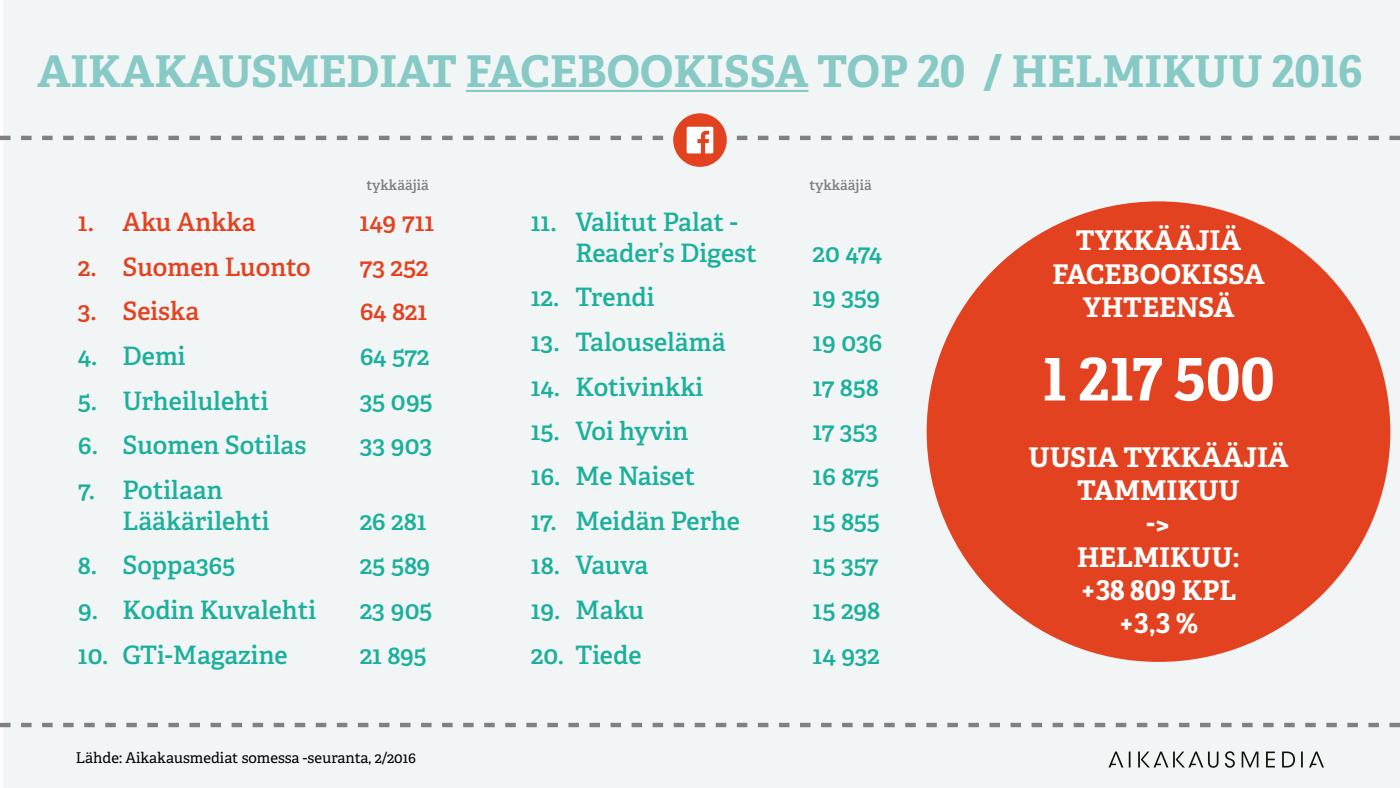
<style>
.page{position:relative;width:1400px;height:788px;background:#fff}
.page>*{position:absolute;margin:0;border:0;box-sizing:border-box;transform-origin:0 0}
.t1{font:700 58.62px "Adelle";color:#fff}
.t2{font:700 43.75px "Adelle";color:#87c9c4}
.t3{font:700 27.12px/33.2px "Adelle";color:#fff}
.t4{font:600 25.38px/30.6px "Adelle";color:#1cb09c}
.t5{font:600 25.38px "Adelle";color:#e34221}
.t6{font:14.88px "Adelle";color:#000}
.t7{font:600 14px "Adelle";color:#808080}
</style>
<div class="page">
<div style="left:3px;top:0;width:1397px;height:788px;background:#f2f5f5"></div>
<svg style="left:1129px;top:751px;width:2px;height:16px"></svg>
<svg style="left:1108px;top:751px;width:15px;height:16px"></svg>
<svg style="left:1309px;top:751px;width:15px;height:16px"></svg>
<svg style="left:1138px;top:751px;width:81px;height:16px"></svg>
<svg style="left:1225px;top:751px;width:10px;height:16px"></svg>
<svg style="left:1242px;top:751px;width:16px;height:16px"></svg>
<svg style="left:1266px;top:751px;width:9px;height:16px"></svg>
<svg style="left:1282px;top:751px;width:13px;height:16px"></svg>
<svg style="left:1301px;top:751px;width:2px;height:16px"></svg>
<div style="left:927px;top:201px;width:463px;height:461px;background:#e34221;border-radius:50%"></div>
<svg style="left:0;top:722px;width:1400px;height:5px"></svg>
<hr style="left:466px;top:90px;width:342px;height:2px;background:#87c9c4">
<div style="left:673px;top:113px;width:54px;height:54px;background:#e34221;border-radius:50%"></div>
<svg style="left:0;top:127px;width:1400px;height:26px"></svg>
<h2 class="t2" style="left:37px;top:39px;width:664px">AIKAKAUSMEDIAT FACEBOOKISSA</h2>
<h2 class="t2" style="left:817px;top:39px;width:318px">TOP 20 / HELMIKUU</h2>
<h2 class="t2" style="left:1272px;top:39px;width:92px">2016</h2>
<p class="t7" style="left:367px;top:174px;width:64px">tykkääjiä</p>
<p class="t7" style="left:810px;top:174px;width:64px">tykkääjiä</p>
<p class="t5" style="left:78px;top:203px;width:179px">1. Aku Ankka</p>
<p class="t5" style="left:360px;top:203px;width:76px">149 711</p>
<p class="t5" style="left:78px;top:248px;width:234px">2. Suomen Luonto</p>
<p class="t5" style="left:360px;top:248px;width:70px">73 252</p>
<p class="t5" style="left:78px;top:293px;width:123px">3. Seiska</p>
<p class="t5" style="left:360px;top:293px;width:69px">64 821</p>
<p class="t4" style="left:78px;top:339px;width:109px">4. Demi</p>
<p class="t4" style="left:360px;top:339px;width:71px">64 572</p>
<p class="t4" style="left:78px;top:384px;width:192px">5. Urheilulehti</p>
<p class="t4" style="left:360px;top:384px;width:75px">35 095</p>
<p class="t4" style="left:78px;top:429px;width:230px">6. Suomen Sotilas</p>
<p class="t4" style="left:360px;top:429px;width:74px">33 903</p>
<p class="t4" style="left:123px;top:473px;width:148px;text-indent:-45px">7. Potilaan<br>Lääkärilehti</p>
<p class="t4" style="left:360px;top:504px;width:68px">26 281</p>
<p class="t4" style="left:78px;top:549px;width:159px">8. Soppa365</p>
<p class="t4" style="left:360px;top:549px;width:72px">25 589</p>
<p class="t4" style="left:78px;top:593px;width:240px">9. Kodin Kuvalehti</p>
<p class="t4" style="left:360px;top:593px;width:74px">23 905</p>
<p class="t4" style="left:78px;top:638px;width:211px">10. GTi-Magazine</p>
<p class="t4" style="left:360px;top:638px;width:69px">21 895</p>
<p class="t6" style="left:76px;top:747px;width:341px">Lähde: Aikakausmediat somessa -seuranta, 2/2016</p>
<p class="t4" style="left:575px;top:206px;width:183px;text-indent:-45px">11. Valitut Palat -<br>Reader’s Digest</p>
<p class="t4" style="left:813px;top:236px;width:71px">20 474</p>
<p class="t4" style="left:531px;top:281px;width:125px">12. Trendi</p>
<p class="t4" style="left:813px;top:281px;width:69px">19 359</p>
<p class="t4" style="left:531px;top:326px;width:196px">13. Talouselämä</p>
<p class="t4" style="left:813px;top:326px;width:71px">19 036</p>
<p class="t4" style="left:531px;top:370px;width:174px">14. Kotivinkki</p>
<p class="t4" style="left:813px;top:370px;width:68px">17 858</p>
<p class="t4" style="left:531px;top:415px;width:159px">15. Voi hyvin</p>
<p class="t4" style="left:813px;top:415px;width:67px">17 353</p>
<p class="t4" style="left:531px;top:459px;width:166px">16. Me Naiset</p>
<p class="t4" style="left:813px;top:459px;width:68px">16 875</p>
<p class="t4" style="left:531px;top:504px;width:210px">17. Meidän Perhe</p>
<p class="t4" style="left:813px;top:504px;width:69px">15 855</p>
<p class="t4" style="left:531px;top:549px;width:119px">18. Vauva</p>
<p class="t4" style="left:813px;top:549px;width:67px">15 357</p>
<p class="t4" style="left:531px;top:593px;width:115px">19. Maku</p>
<p class="t4" style="left:813px;top:593px;width:69px">15 298</p>
<p class="t4" style="left:531px;top:638px;width:112px">20. Tiede</p>
<p class="t4" style="left:813px;top:638px;width:69px">14 932</p>
<p class="t3" style="left:1076px;top:223px;width:167px">TYKKÄÄJIÄ</p>
<p class="t3" style="left:1052px;top:256px;width:147px">FACEBOOKISSA</p>
<p class="t3" style="left:1083px;top:289px;width:38px">YHTEE</p>
<p class="t3" style="left:1176px;top:289px;width:60px">NSÄ</p>
<h1 class="t1" style="left:1042px;top:337px;width:234px">1 217 500</h1>
<p class="t3" style="left:1028px;top:439px;width:19px">UUSIA</p>
<p class="t3" style="left:1123px;top:439px;width:167px">TYKKÄÄJIÄ</p>
<p class="t3" style="left:1077px;top:473px;width:39px">TAMMIKUU</p>
<p class="t3" style="left:1077px;top:506px;width:95px;text-indent:69px">-&gt;<br>HELMIKUU</p>
<p class="t3" style="left:1233px;top:539px;width:9px">:</p>
<p class="t3" style="left:1080px;top:572px;width:158px">+38 809 KPL</p>
<p class="t3" style="left:1119px;top:606px;width:81px">+3,3 %</p>
</div>
